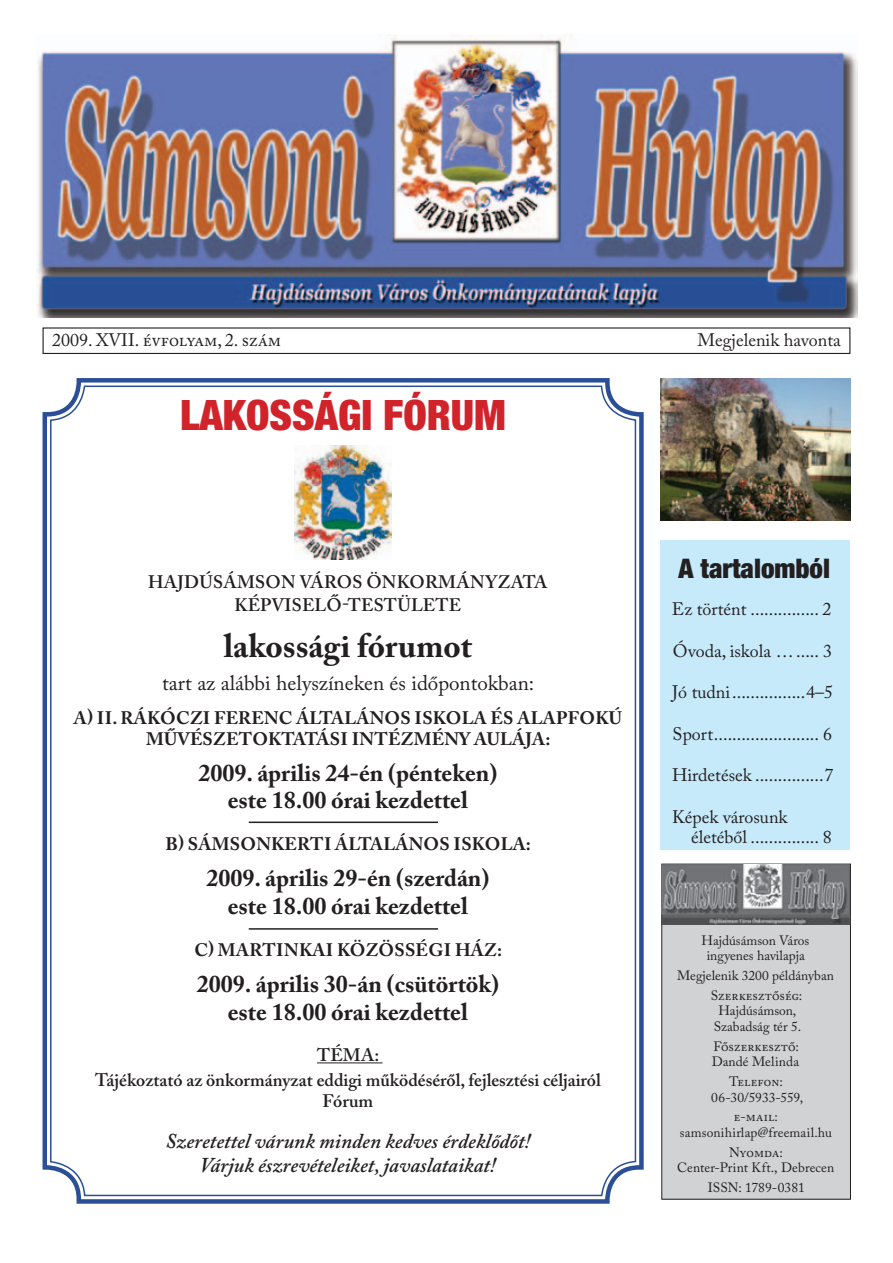
<style>
.page{position:relative;width:893px;height:1263px;background:#fff}
.page>*{position:absolute;margin:0;border:0;box-sizing:border-box;transform-origin:0 0}
.t1{font:900 condensed 42px "Helvetica Neue LT 97";color:#d1232a}
.t2{font:700 33px "Adobe Caslon Pro";letter-spacing:.005em;color:#231f20}
.t3{font:900 condensed 27px "Helvetica Neue LT 97";color:#231f20}
.t4{font:700 24px/27.6px "Adobe Caslon Pro";color:#231f20;text-align:center}
.t5{font:italic 600 21px/24.2px "Adobe Caslon Pro";color:#231f20;text-align:center}
.t6{font:21px "Adobe Caslon Pro";color:#231f20}
.t7{font:18px/20.7px "Adobe Caslon Pro";color:#231f20}
.t8{font:700 18px/21px "Adobe Caslon Pro";letter-spacing:.015em;color:#231f20;text-align:center}
.t9{font:600 18px/22.5px "Adobe Caslon Pro";letter-spacing:.015em;color:#231f20;text-align:center}
.t10{font:13.5px/15.5px "Adobe Caslon Pro";color:#231f20;text-align:center}
</style>
<div class="page">
<svg style="left:42px;top:378px;width:602px;height:826px"></svg>
<img style="left:37px;top:34px;width:820px;height:283px">
<div style="left:43px;top:327px;width:807px;height:27px;border:1px solid #231f20"></div>
<div style="left:660px;top:540px;width:189px;height:310px;background:#c6eafa"></div>
<div style="left:662px;top:864px;width:188px;height:335px;background:#d1d2d4"></div>
<div style="left:662px;top:864px;width:189px;height:335px;border:1px solid #231f20"></div>
<img style="left:662px;top:864px;width:188px;height:61px">
<img style="left:660px;top:378px;width:190px;height:143px">
<hr style="left:317px;top:1062px;width:66px;height:1px;background:#231f20">
<img style="left:294px;top:446px;width:98px;height:113px">
<hr style="left:249px;top:821px;width:189px;height:2px;background:#231f20">
<hr style="left:249px;top:928px;width:189px;height:2px;background:#231f20">
<h3 class="t7" style="left:52px;top:329px;width:230px">2009. XVII. évfolyam, 2. szám</h3>
<h3 class="t7" style="left:698px;top:329px;width:145px">Megjelenik havonta</h3>
<h1 class="t1" style="left:180px;top:388px;width:328px">LAKOSSÁGI FÓRUM</h1>
<h3 class="t9" style="left:148px;top:571px;width:401px">Hajdúsámson Város Önkormányzata<br>Képviselő-testülete</h3>
<h2 class="t2" style="left:224px;top:626px;width:250px">lakossági fórumot</h2>
<h3 class="t6" style="left:162px;top:670px;width:374px">tart az alábbi helyszíneken és időpontokban:</h3>
<h3 class="t8" style="left:74px;top:707px;width:550px">a) II. Rákó czi Ferenc Általános Iskola és Alapfokú<br>Művészetoktatási Intézm ény Aulája:</h3>
<h3 class="t4" style="left:199px;top:758px;width:300px">2009. április 24-én (pénteken) este 18.00 órai kezdettel</h3>
<h3 class="t8" style="left:166px;top:833px;width:367px">b) Sám sonkerti Általános Iskola:</h3>
<h3 class="t4" style="left:206px;top:864px;width:284px">2009. április 29-én (szerdán) este 18.00 órai kezdettel</h3>
<h3 class="t8" style="left:194px;top:939px;width:309px">c) Martinkai Közösségi Ház:</h3>
<h3 class="t4" style="left:197px;top:970px;width:303px">2009. április 30-án (csütörtök) este 18.00 órai kezdettel</h3>
<h3 class="t9" style="left:95px;top:1042px;width:507px;line-height:24.9px">Téma:<br>Tájékoztató az önkormányzat eddigi működéséről, fejlesztési céljairól</h3>
<h3 class="t9" style="left:323px;top:1089px;width:52px">Fórum</h3>
<h3 class="t5" style="left:165px;top:1129px;width:367px">Szeretettel várunk minden kedves érdeklődőt!<br>Várjuk észrevételeiket, javaslataikat!</h3>
<h3 class="t3" style="left:679px;top:551px;width:153px">A tartalomból</h3>
<h3 class="t7" style="left:672px;top:599px;width:161px">Ez történt ............... 2</h3>
<h3 class="t7" style="left:673px;top:640px;width:161px">Óvoda, iskola …..... 3</h3>
<h3 class="t7" style="left:672px;top:682px;width:162px">Jó tudni................4–5</h3>
<h3 class="t7" style="left:673px;top:723px;width:161px">Sport....................... 6</h3>
<h3 class="t7" style="left:672px;top:764px;width:163px">Hirdetések ...............7</h3>
<h3 class="t7" style="left:691px;top:806px;width:142px;text-indent:-19px">Képek városunk életéből ............... 8</h3>
<p class="t10" style="left:701px;top:932px;width:109px">Hajdúsámson Város ingyenes havilapja</p>
<p class="t10" style="left:677px;top:965px;width:158px;line-height:19.8px">Megjelenik 3200 példányban<br>Szerkesztőség:</p>
<p class="t10" style="left:714px;top:1003px;width:89px">Hajdúsámson,<br>Szabadság tér 5.</p>
<p class="t10" style="left:712px;top:1038px;width:89px;text-align:left">Főszerkesztő:<br>Dandé Melinda</p>
<p class="t10" style="left:711px;top:1073px;width:93px">Telefon:<br>06-30/5933-559,</p>
<p class="t10" style="left:680px;top:1109px;width:154px">e-mail: samsonihirlap@freemail.hu</p>
<p class="t10" style="left:677px;top:1144px;width:159px">Nyomda:<br>Center-Print Kft., Debrecen</p>
<p class="t10" style="left:708px;top:1179px;width:99px">ISSN: 1789-0381</p>
</div>
